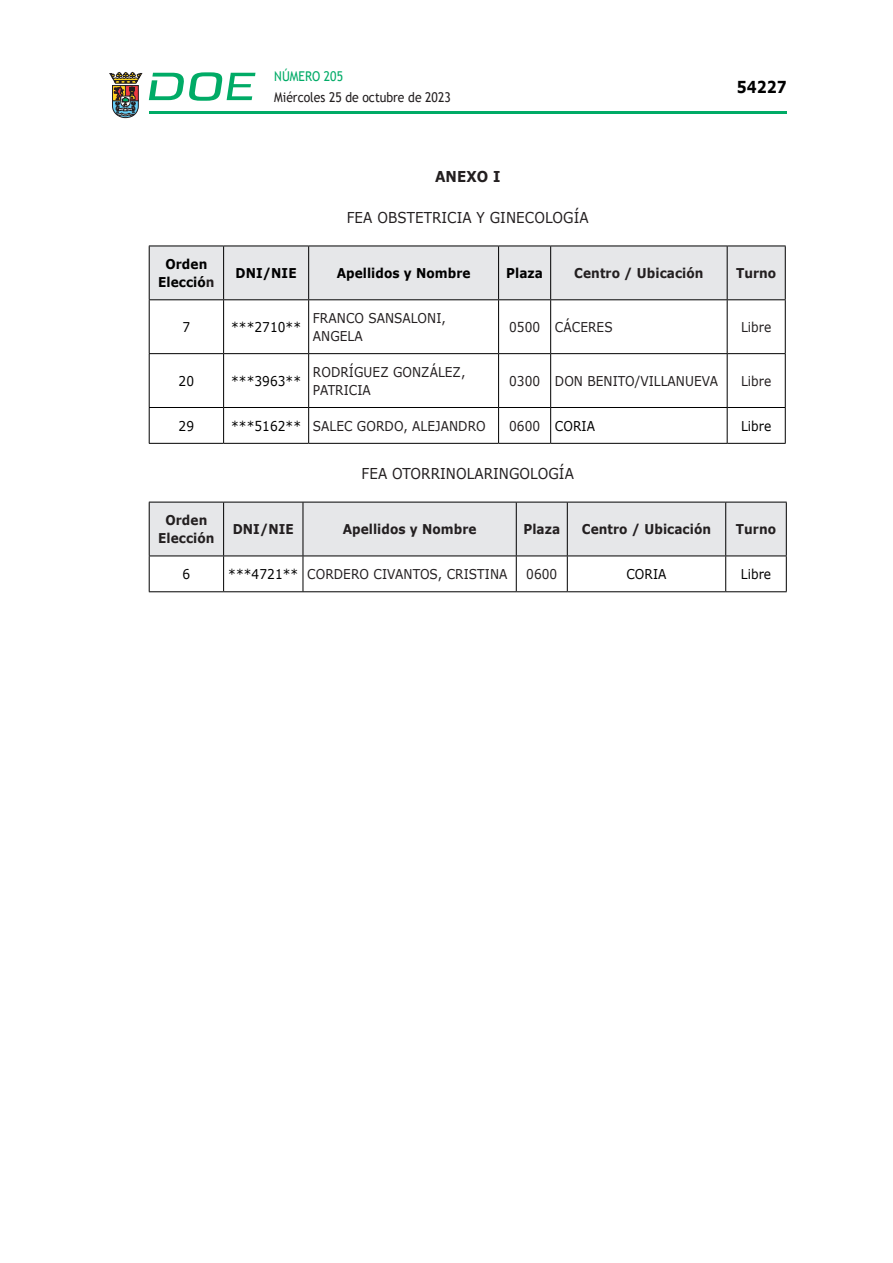
<style>
.page{position:relative;width:893px;height:1263px;background:#fff}
.page>*{position:absolute;margin:0;border:0;box-sizing:border-box;transform-origin:0 0}
.t1{font:700 16.5px "Verdana";color:#000;scale:.85 1}
.CUERPO_DE_TEXTO{font:15px "Verdana";letter-spacing:.005em;color:#231f20;scale:.9 1}
.CUERPO_DE_TEXTO-2{font:700 15px "Verdana";letter-spacing:.005em;color:#231f20;scale:.9 1}
.CUERPO_DE_TEXTO-3{font:13.5px/18px "Verdana";letter-spacing:.005em;color:#231f20;scale:.9 1}
.TABLATITULO{font:700 13.5px/18px "Verdana";letter-spacing:.005em;color:#231f20;text-align:center;scale:.9 1}
.CUERPO_DE_TEXTO-4{font:13.5px "Verdana";letter-spacing:.005em;color:#000;scale:.9 1}
.TABLATITULO-2{font:700 13.5px/18px "Verdana";letter-spacing:.005em;color:#000;text-align:center;scale:.9 1}
.t2{font:13.5px "Trebuchet MS";color:#231f20;scale:.9 1}
.t3{font:13.5px "Trebuchet MS";color:#00ab67;scale:.9 1}
.s1{color:#231f20}
</style>
<div class="page">
<hr style="left:149px;top:111px;width:638px;height:3px;background:#00ab66">
<svg style="left:109px;top:72px;width:33px;height:46px"></svg>
<svg style="left:149px;top:72px;width:106px;height:29px"></svg>
<div style="left:150px;top:247px;width:635px;height:52px;background:#e6e7e9"></div>
<hr style="left:149px;top:246px;width:1px;height:53px;background:#000">
<hr style="left:149px;top:300px;width:1px;height:53px;background:#000">
<hr style="left:149px;top:354px;width:1px;height:53px;background:#000">
<hr style="left:149px;top:408px;width:1px;height:35px;background:#000">
<hr style="left:149px;top:246px;width:75px;height:1px;background:#000">
<hr style="left:224px;top:246px;width:85px;height:1px;background:#000">
<hr style="left:309px;top:246px;width:190px;height:1px;background:#000">
<hr style="left:499px;top:246px;width:52px;height:1px;background:#000">
<hr style="left:551px;top:246px;width:176px;height:1px;background:#000">
<hr style="left:727px;top:246px;width:59px;height:1px;background:#000">
<hr style="left:149px;top:299px;width:75px;height:1px;background:#000">
<hr style="left:224px;top:299px;width:85px;height:1px;background:#000">
<hr style="left:309px;top:299px;width:190px;height:1px;background:#000">
<hr style="left:499px;top:299px;width:52px;height:1px;background:#000">
<hr style="left:551px;top:299px;width:176px;height:1px;background:#000">
<hr style="left:727px;top:299px;width:59px;height:1px;background:#000">
<hr style="left:149px;top:353px;width:75px;height:1px;background:#000">
<hr style="left:224px;top:353px;width:85px;height:1px;background:#000">
<hr style="left:309px;top:353px;width:190px;height:1px;background:#000">
<hr style="left:499px;top:353px;width:52px;height:1px;background:#000">
<hr style="left:551px;top:353px;width:176px;height:1px;background:#000">
<hr style="left:727px;top:353px;width:59px;height:1px;background:#000">
<hr style="left:149px;top:407px;width:75px;height:1px;background:#000">
<hr style="left:224px;top:407px;width:85px;height:1px;background:#000">
<hr style="left:309px;top:407px;width:190px;height:1px;background:#000">
<hr style="left:499px;top:407px;width:52px;height:1px;background:#000">
<hr style="left:551px;top:407px;width:176px;height:1px;background:#000">
<hr style="left:727px;top:407px;width:59px;height:1px;background:#000">
<hr style="left:149px;top:443px;width:75px;height:1px;background:#000">
<hr style="left:224px;top:443px;width:85px;height:1px;background:#000">
<hr style="left:309px;top:443px;width:190px;height:1px;background:#000">
<hr style="left:499px;top:443px;width:52px;height:1px;background:#000">
<hr style="left:551px;top:443px;width:176px;height:1px;background:#000">
<hr style="left:727px;top:443px;width:59px;height:1px;background:#000">
<hr style="left:223px;top:246px;width:1px;height:53px;background:#000">
<hr style="left:308px;top:246px;width:1px;height:53px;background:#000">
<hr style="left:498px;top:246px;width:1px;height:53px;background:#000">
<hr style="left:550px;top:246px;width:1px;height:53px;background:#000">
<hr style="left:727px;top:246px;width:1px;height:53px;background:#000">
<hr style="left:785px;top:246px;width:1px;height:53px;background:#000">
<hr style="left:223px;top:300px;width:1px;height:53px;background:#000">
<hr style="left:308px;top:300px;width:1px;height:53px;background:#000">
<hr style="left:498px;top:300px;width:1px;height:53px;background:#000">
<hr style="left:550px;top:300px;width:1px;height:53px;background:#000">
<hr style="left:727px;top:300px;width:1px;height:53px;background:#000">
<hr style="left:785px;top:300px;width:1px;height:53px;background:#000">
<hr style="left:223px;top:354px;width:1px;height:53px;background:#000">
<hr style="left:308px;top:354px;width:1px;height:53px;background:#000">
<hr style="left:498px;top:354px;width:1px;height:53px;background:#000">
<hr style="left:550px;top:354px;width:1px;height:53px;background:#000">
<hr style="left:727px;top:354px;width:1px;height:53px;background:#000">
<hr style="left:785px;top:354px;width:1px;height:53px;background:#000">
<hr style="left:223px;top:408px;width:1px;height:35px;background:#000">
<hr style="left:308px;top:408px;width:1px;height:35px;background:#000">
<hr style="left:498px;top:408px;width:1px;height:35px;background:#000">
<hr style="left:550px;top:408px;width:1px;height:35px;background:#000">
<hr style="left:727px;top:408px;width:1px;height:35px;background:#000">
<hr style="left:785px;top:408px;width:1px;height:35px;background:#000">
<div style="left:150px;top:503px;width:636px;height:53px;background:#e6e7e9"></div>
<hr style="left:149px;top:502px;width:1px;height:54px;background:#000">
<hr style="left:149px;top:556px;width:1px;height:35px;background:#000">
<hr style="left:149px;top:502px;width:75px;height:1px;background:#000">
<hr style="left:224px;top:502px;width:79px;height:1px;background:#000">
<hr style="left:303px;top:502px;width:213px;height:1px;background:#000">
<hr style="left:516px;top:502px;width:51px;height:1px;background:#000">
<hr style="left:567px;top:502px;width:159px;height:1px;background:#000">
<hr style="left:726px;top:502px;width:61px;height:1px;background:#000">
<hr style="left:149px;top:556px;width:75px;height:1px;background:#000">
<hr style="left:224px;top:556px;width:79px;height:1px;background:#000">
<hr style="left:303px;top:556px;width:213px;height:1px;background:#000">
<hr style="left:516px;top:556px;width:51px;height:1px;background:#000">
<hr style="left:567px;top:556px;width:159px;height:1px;background:#000">
<hr style="left:726px;top:556px;width:61px;height:1px;background:#000">
<hr style="left:149px;top:591px;width:75px;height:1px;background:#000">
<hr style="left:224px;top:591px;width:79px;height:1px;background:#000">
<hr style="left:303px;top:591px;width:213px;height:1px;background:#000">
<hr style="left:516px;top:591px;width:51px;height:1px;background:#000">
<hr style="left:567px;top:591px;width:159px;height:1px;background:#000">
<hr style="left:726px;top:591px;width:61px;height:1px;background:#000">
<hr style="left:223px;top:502px;width:1px;height:54px;background:#000">
<hr style="left:303px;top:502px;width:1px;height:54px;background:#000">
<hr style="left:516px;top:502px;width:1px;height:54px;background:#000">
<hr style="left:567px;top:502px;width:1px;height:54px;background:#000">
<hr style="left:725px;top:502px;width:1px;height:54px;background:#000">
<hr style="left:786px;top:502px;width:1px;height:54px;background:#000">
<hr style="left:223px;top:556px;width:1px;height:35px;background:#000">
<hr style="left:303px;top:556px;width:1px;height:35px;background:#000">
<hr style="left:516px;top:556px;width:1px;height:35px;background:#000">
<hr style="left:567px;top:556px;width:1px;height:35px;background:#000">
<hr style="left:725px;top:556px;width:1px;height:35px;background:#000">
<hr style="left:786px;top:556px;width:1px;height:35px;background:#000">
<p class="t3" style="left:274px;top:67px;width:78px">NÚMERO 205</p>
<p class="t2" style="left:274px;top:88px;width:198px">Miércoles 25 de octubre de 2023</p>
<p class="CUERPO_DE_TEXTO-2" style="left:435px;top:165px;width:74px">ANEXO I</p>
<p class="CUERPO_DE_TEXTO" style="left:347px;top:207px;width:270px">FEA OBSTETRICIA Y GINECOLOGÍA</p>
<p class="t1" style="left:737px;top:75px;width:60px">54227</p>
<p class="TABLATITULO-2" style="left:158px;top:255px;width:64px">Orden<br>Elecció<span class="s1">n</span></p>
<p class="TABLATITULO-2" style="left:236px;top:264px;width:69px">DNI/NIE</p>
<p class="TABLATITULO-2" style="left:337px;top:264px;width:150px">Apellidos y Nombre</p>
<p class="TABLATITULO-2" style="left:506px;top:264px;width:42px">Plaza</p>
<p class="TABLATITULO" style="left:574px;top:264px;width:145px">Centro / Ubicación</p>
<p class="TABLATITULO" style="left:736px;top:264px;width:46px">Turno</p>
<p class="CUERPO_DE_TEXTO-4" style="left:183px;top:318px;width:10px">7</p>
<p class="CUERPO_DE_TEXTO-4" style="left:231px;top:318px;width:79px">***2710**</p>
<p class="CUERPO_DE_TEXTO-3" style="left:313px;top:309px;width:149px">FRANCO SANSALONI,<br>ANGELA</p>
<p class="CUERPO_DE_TEXTO-3" style="left:509px;top:318px;width:36px">0500</p>
<p class="CUERPO_DE_TEXTO-3" style="left:555px;top:318px;width:66px">CÁCERES</p>
<p class="CUERPO_DE_TEXTO-3" style="left:741px;top:318px;width:35px">Libre</p>
<p class="CUERPO_DE_TEXTO-4" style="left:179px;top:371px;width:19px">20</p>
<p class="CUERPO_DE_TEXTO-4" style="left:231px;top:371px;width:79px">***3963**</p>
<p class="CUERPO_DE_TEXTO-3" style="left:313px;top:363px;width:171px">RODRÍGUEZ GONZÁLEZ,<br>PATRICIA</p>
<p class="CUERPO_DE_TEXTO-3" style="left:509px;top:372px;width:36px">0300</p>
<p class="CUERPO_DE_TEXTO-3" style="left:555px;top:372px;width:183px">DON BENITO/VILLANUEVA</p>
<p class="CUERPO_DE_TEXTO-3" style="left:741px;top:372px;width:35px">Libre</p>
<p class="CUERPO_DE_TEXTO-4" style="left:179px;top:416px;width:19px">29</p>
<p class="CUERPO_DE_TEXTO-4" style="left:231px;top:416px;width:79px">***5162**</p>
<p class="CUERPO_DE_TEXTO-3" style="left:313px;top:416px;width:194px">SALEC GORDO, ALEJANDRO</p>
<p class="CUERPO_DE_TEXTO-3" style="left:509px;top:416px;width:36px">0600</p>
<p class="CUERPO_DE_TEXTO-4" style="left:555px;top:416px;width:46px">CORIA</p>
<p class="CUERPO_DE_TEXTO-4" style="left:741px;top:416px;width:35px">Libre</p>
<p class="CUERPO_DE_TEXTO" style="left:362px;top:463px;width:237px">FEA OTORRINOLARINGOLOGÍA</p>
<p class="TABLATITULO" style="left:158px;top:511px;width:64px">Orden<br>Elección</p>
<p class="TABLATITULO" style="left:233px;top:520px;width:69px">DNI/NIE</p>
<p class="TABLATITULO" style="left:343px;top:520px;width:150px">Apellidos y Nombre</p>
<p class="TABLATITULO" style="left:523px;top:520px;width:42px">Plaza</p>
<p class="TABLATITULO" style="left:582px;top:520px;width:145px">Centro / Ubicación</p>
<p class="TABLATITULO" style="left:736px;top:520px;width:46px">Turno</p>
<p class="CUERPO_DE_TEXTO-4" style="left:183px;top:565px;width:10px">6</p>
<p class="CUERPO_DE_TEXTO-4" style="left:228px;top:565px;width:79px">***4721**</p>
<p class="CUERPO_DE_TEXTO-3" style="left:307px;top:565px;width:224px">CORDERO CIVANTOS, CRISTINA</p>
<p class="CUERPO_DE_TEXTO-3" style="left:526px;top:565px;width:36px">0600</p>
<p class="CUERPO_DE_TEXTO-4" style="left:626px;top:565px;width:46px">CORIA</p>
<p class="CUERPO_DE_TEXTO-4" style="left:741px;top:565px;width:35px">Libre</p>
</div>
